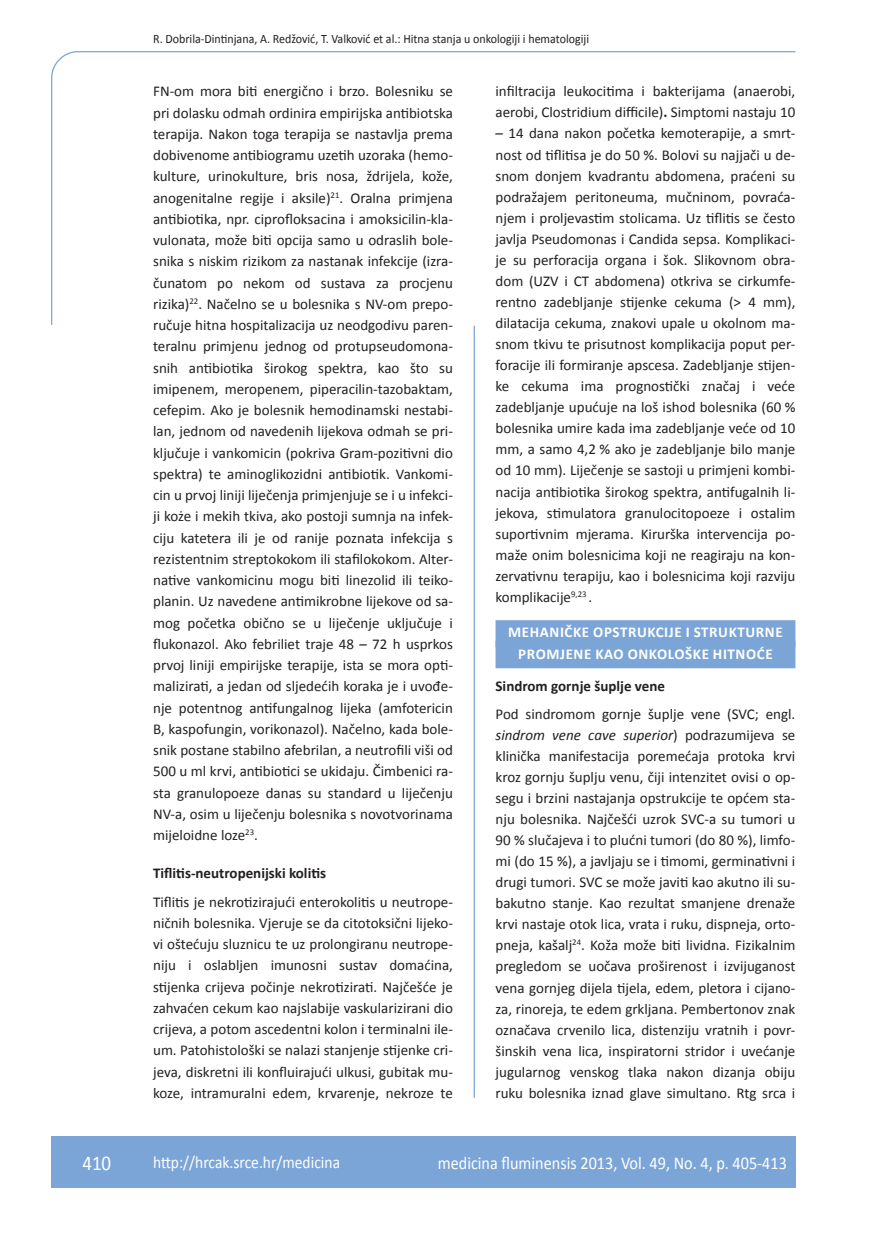
<style>
.page{position:relative;width:872px;height:1234px;background:#fff}
.page>*{position:absolute;margin:0;border:0;box-sizing:border-box;transform-origin:0 0}
.t1{font:21px "Calibri";color:#fff;scale:.9 1}
.t2{font:18px "Calibri";color:#fff;scale:.9 1}
.t3{font:17.25px "Calibri";color:#fff;scale:.9 1}
.t4{font:15px/21.3px "Calibri";color:#231f20;text-align:justify}
.t5{font:700 15px/21px "Calibri";letter-spacing:.04em;color:#fff;text-align:center}
.t6{font:700 15px "Calibri";color:#231f20}
.t7{font:12.75px "Calibri";color:#231f20;scale:.94 1}
.s1{font-weight:700}
.s2{font-style:italic}
</style>
<div class="page">
<svg style="left:51px;top:51px;width:745px;height:274px"></svg>
<hr style="left:473px;top:325px;width:2px;height:772px;background:#7ca5d7">
<div style="left:51px;top:1135px;width:744px;height:51px;background:#7ca5d7"></div>
<div style="left:495px;top:620px;width:300px;height:27px;background:#7ca5d7"></div>
<div style="left:495px;top:641px;width:300px;height:27px;background:#7ca5d7"></div>
<p class="t7" style="left:153px;top:30px;width:465px">R. Dobrila-Dintinjana, A. Redžović, T. Valković et al.: Hitna stanja u onkologiji i hematologiji</p>
<p class="t4" style="left:153px;top:80px;width:301px">FN-om mora biti energično i brzo. Bolesniku se pri dolasku odmah ordinira empirijska antibiotska terapija. Nakon toga terapija se nastavlja prema dobivenome antibiogramu uzetih uzoraka (hemo&shy;kulture, urinokulture, bris nosa, ždrijela, kože, anogenitalne regije i aksile)<sup>21</sup>. Oralna primjena antibiotika, npr. ciprofloksacina i amoksicilin-kla&shy;vulonata, može biti opcija samo u odraslih bole&shy;snika s niskim rizikom za nastanak infekcije (izra&shy;čunatom po nekom od sustava za procjenu rizika)<sup>22</sup>. Načelno se u bolesnika s NV-om prepo&shy;ručuje hitna hospitalizacija uz neodgodivu paren&shy;teralnu primjenu jednog od protupseudomona&shy;snih antibiotika širokog spektra, kao što su imipenem, meropenem, piperacilin-tazobaktam, cefepim. Ako je bolesnik hemodinamski nestabi&shy;lan, jednom od navedenih lijekova odmah se pri&shy;ključuje i vankomicin (pokriva Gram-pozitivni dio spektra) te aminoglikozidni antibiotik. Vankomi&shy;cin u prvoj liniji liječenja primjenjuje se i u infekci&shy;ji koże i mekih tkiva, ako postoji sumnja na infek&shy;ciju katetera ili je od ranije poznata infekcija s rezistentnim streptokokom ili stafilokokom. Alter&shy;native vankomicinu mogu biti linezolid ili teiko&shy;planin. Uz navedene antimikrobne lijekove od sa&shy;mog početka obično se u liječenje uključuje i flukonazol. Ako febriliet traje 48 – 72 h usprkos prvoj liniji empirijske terapije, ista se mora opti&shy;malizirati, a jedan od sljedećih koraka je i uvođe&shy;nje potentnog antifungalnog lijeka (amfotericin B, kaspofungin, vorikonazol). Načelno, kada bole&shy;snik postane stabilno afebrilan, a neutrofili viši od 500 u ml krvi, antibiotici se ukidaju. Čimbenici ra&shy;sta granulopoeze danas su standard u liječenju NV-a, osim u liječenju bolesnika s novotvorinama mijeloidne loze<sup>23</sup>.</p>
<p class="t6" style="left:153px;top:863px;width:174px">Tiflitis-neutropenijski kolitis</p>
<p class="t4" style="left:153px;top:890px;width:301px">Tiflitis je nekrotizirajući enterokolitis u neutrope&shy;ničnih bolesnika. Vjeruje se da citotoksični lijeko&shy;vi oštećuju sluznicu te uz prolongiranu neutrope&shy;niju i oslabljen imunosni sustav domaćina, stijenka crijeva počinje nekrotizirati. Najčešće je zahvaćen cekum kao najslabije vaskularizirani dio crijeva, a potom ascedentni kolon i terminalni ile&shy;um. Patohistološki se nalazi stanjenje stijenke cri&shy;jeva, diskretni ili konfluirajući ulkusi, gubitak mu&shy;koze, intramuralni edem, krvarenje, nekroze te</p>
<p class="t4" style="left:495px;top:80px;width:301px">infiltracija leukocitima i bakterijama (anaerobi, aerobi, Clostridium difficile)<span class="s1">.</span> Simptomi nastaju 10</p>
<p class="t4" style="left:495px;top:122px;width:301px">– 14 dana nakon početka kemoterapije, a smrt&shy;nost od tiflitisa je do 50 %. Bolovi su najjači u de&shy;snom donjem kvadrantu abdomena, praćeni su podražajem peritoneuma, mučninom, povraća&shy;njem i proljevastim stolicama. Uz tiflitis se često javlja Pseudomonas i Candida sepsa. Komplikaci&shy;je su perforacija organa i šok. Slikovnom obra&shy;dom (UZV i CT abdomena) otkriva se cirkumfe&shy;rentno zadebljanje stijenke cekuma (&gt; 4 mm), dilatacija cekuma, znakovi upale u okolnom ma&shy;snom tkivu te prisutnost komplikacija poput per&shy;foracije ili formiranje apscesa. Zadebljanje stijen&shy;ke cekuma ima prognostički značaj i veće zadebljanje upućuje na loš ishod bolesnika (60 % bolesnika umire kada ima zadebljanje veće od 10 mm, a samo 4,2 % ako je zadebljanje bilo manje od 10 mm). Liječenje se sastoji u primjeni kombi&shy;nacija antibiotika širokog spektra, antifugalnih li&shy;jekova, stimulatora granulocitopoeze i ostalim suportivnim mjerama. Kirurška intervencija po&shy;maže onim bolesnicima koji ne reagiraju na kon&shy;zervativnu terapiju, kao i bolesnicima koji razviju komplikacije<sup>9,23</sup> .</p>
<p class="t5" style="left:508px;top:621px;width:276px">MEHANIČKE OPSTRUKCIJE I STRUKTURNE<br>PROMJENE KAO ONKOLOŠKE HITNOĆE</p>
<p class="t6" style="left:495px;top:676px;width:171px">Sindrom gornje šuplje vene</p>
<p class="t4" style="left:495px;top:702px;width:301px">Pod sindromom gornje šuplje vene (SVC; engl. <span class="s2">sindrom vene cave superior</span>) podrazumijeva se klinička manifestacija poremećaja protoka krvi kroz gornju šuplju venu, čiji intenzitet ovisi o op&shy;segu i brzini nastajanja opstrukcije te općem sta&shy;nju bolesnika. Najčešći uzrok SVC-a su tumori u 90 % slučajeva i to plućni tumori (do 80 %), limfo&shy;mi (do 15 %), a javljaju se i timomi, germinativni i drugi tumori. SVC se može javiti kao akutno ili su&shy;bakutno stanje. Kao rezultat smanjene drenaže krvi nastaje otok lica, vrata i ruku, dispneja, orto&shy;pneja, kašalj<sup>24</sup>. Koža može biti lividna. Fizikalnim pregledom se uočava proširenost i izvijuganost vena gornjeg dijela tijela, edem, pletora i cijano&shy;za, rinoreja, te edem grkljana. Pembertonov znak označava crvenilo lica, distenziju vratnih i povr&shy;šinskih vena lica, inspiratorni stridor i uvećanje jugularnog venskog tlaka nakon dizanja obiju ruku bolesnika iznad glave simultano. Rtg srca i</p>
<h1 class="t1" style="left:82px;top:1149px;width:33px">410</h1>
<p class="t3" style="left:153px;top:1150px;width:209px">http://hrcak.srce.hr/medicina</p>
<p class="t2" style="left:438px;top:1151px;width:389px">medicina fluminensis 2013, Vol. 49, No. 4, p. 405-413</p>
</div>
